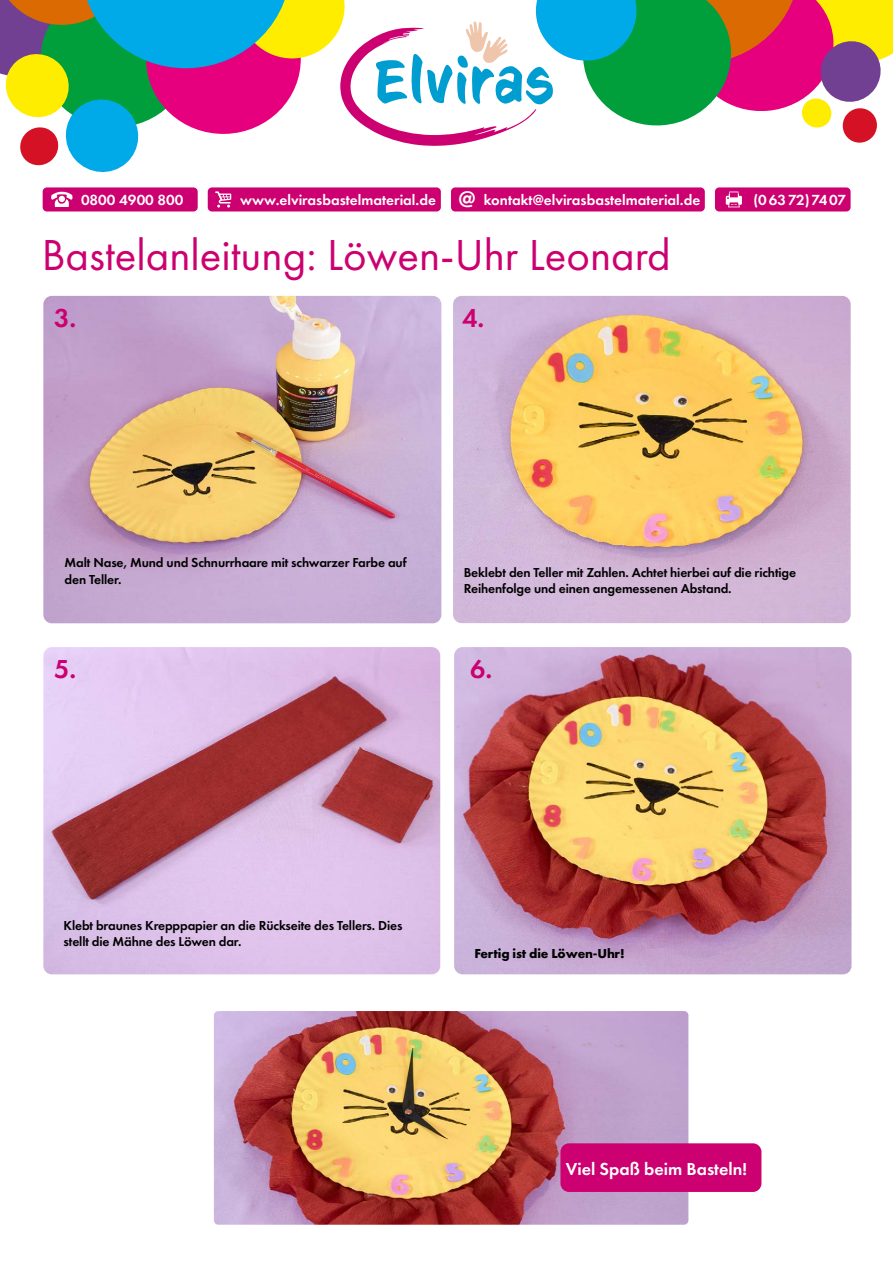
<style>
.page{position:relative;width:893px;height:1263px;background:#fff}
.page>*{position:absolute;margin:0;border:0;box-sizing:border-box;transform-origin:0 0}
.t1{font:45px "Futura PT";color:#cc0070}
.t2{font:600 27px "Futura PT";color:#cc0070}
.t3{font:600 18px "Futura PT";color:#fff}
.t4{font:600 15.15px "Futura PT";color:#fff}
.t5{font:600 13.5px/16.2px "Futura PT";letter-spacing:-.01em;color:#000}
.t6{font:700 13.5px "Futura PT";letter-spacing:-.01em;color:#000}
.s1{font-size:23.55px}
</style>
<div class="page">
<div style="left:451px;top:187px;width:254px;height:24px;background:#cc0070;border-radius:4px"></div>
<div style="left:208px;top:187px;width:233px;height:24px;background:#cc0070;border-radius:4px"></div>
<svg style="left:215px;top:191px;width:16px;height:17px"></svg>
<div style="left:715px;top:187px;width:136px;height:24px;background:#cc0070;border-radius:4px"></div>
<svg style="left:726px;top:192px;width:16px;height:15px"></svg>
<div style="left:43px;top:187px;width:155px;height:24px;background:#cc0070;border-radius:4px"></div>
<svg style="left:51px;top:192px;width:22px;height:15px"></svg>
<svg style="left:0;top:0;width:893px;height:172px"></svg>
<img style="left:453px;top:296px;width:398px;height:327px">
<img style="left:454px;top:647px;width:397px;height:327px">
<img style="left:43px;top:647px;width:397px;height:327px">
<img style="left:43px;top:296px;width:398px;height:327px">
<img style="left:214px;top:1011px;width:474px;height:214px">
<div style="left:560px;top:1143px;width:201px;height:49px;background:#cc0070;border-radius:9px"></div>
<p class="t4" style="left:81px;top:190px;width:104px">0800 4900 800</p>
<p class="t4" style="left:240px;top:191px;width:462px">www.elvirasbastelmaterial.de <span class="s1">@</span> kontakt@elvirasbastelmaterial.de</p>
<p class="t4" style="left:753px;top:190px;width:94px">(06372)7407</p>
<h1 class="t1" style="left:42px;top:228px;width:630px">Bastelanleitung: Löwen-Uhr Leonard</h1>
<h2 class="t2" style="left:54px;top:301px;width:24px">3.</h2>
<h2 class="t2" style="left:462px;top:301px;width:24px">4.</h2>
<p class="t5" style="left:65px;top:555px;width:343px">Malt Nase, Mund und Schnurrhaare mit schwarzer Farbe auf den Teller.</p>
<p class="t5" style="left:464px;top:564px;width:334px">Beklebt den Teller mit Zahlen. Achtet hierbei auf die richtige<br>Reihenfolge und einen angemessenen Abstand.</p>
<h2 class="t2" style="left:54px;top:652px;width:24px">5.</h2>
<h2 class="t2" style="left:470px;top:652px;width:24px">6.</h2>
<p class="t5" style="left:64px;top:917px;width:340px">Klebt braunes Krepppapier an die Rückseite des Tellers. Dies stellt die Mähne des Löwen dar.</p>
<p class="t6" style="left:474px;top:945px;width:152px">Fertig ist die Löwen-Uhr!</p>
<h3 class="t3" style="left:566px;top:1157px;width:183px">Viel Spaß beim Basteln!</h3>
</div>
